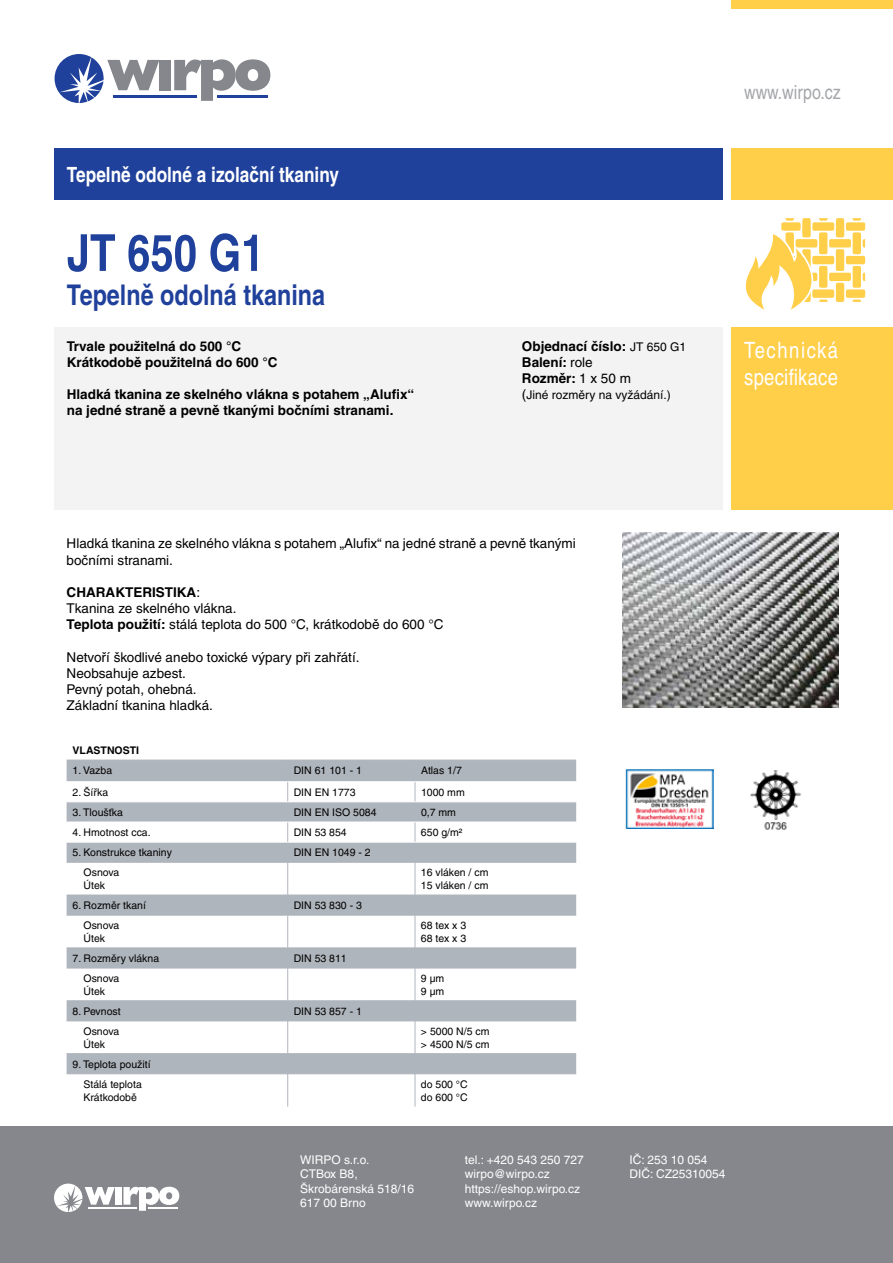
<style>
.page{position:relative;width:893px;height:1263px;background:#fff}
.page>*{position:absolute;margin:0;border:0;box-sizing:border-box;transform-origin:0 0}
.t1{font:700 condensed 51px "Helvetica CE";color:#20419b}
.t2{font:700 condensed 28.5px "Helvetica CE";color:#20419b}
.t3{font:condensed 22.5px/27px "Helvetica CE";letter-spacing:.015em;color:#fff}
.t4{font:700 condensed 21px "Helvetica CE";color:#fff}
.t5{font:condensed 19.5px "Helvetica CE";color:#a4a5a9}
.t6{font:13.5px/16.2px "Helvetica CE";color:#000}
.t7{font:700 13.5px/16.2px "Helvetica CE";color:#000}
.t8{font:12px/14.4px "Helvetica CE";color:#fff}
.t9{font:12px "Helvetica CE";color:#000}
.t10{font:10.5px/12.6px "Helvetica CE";color:#000}
.t11{font:700 10.5px "Helvetica CE";color:#000}
.s1{font-weight:400;font-size:12px}
.s2{font-weight:400}
.s3{font-size:13.5px}
.s4{font-weight:700}
</style>
<div class="page">
<img style="left:623px;top:532px;width:216px;height:175px">
<div style="left:54px;top:149px;width:669px;height:51px;background:#20419b"></div>
<div style="left:54px;top:327px;width:669px;height:183px;background:#f3f3f4"></div>
<div style="left:731px;top:0;width:162px;height:9px;background:#ffcf4a"></div>
<div style="left:731px;top:149px;width:162px;height:51px;background:#ffcf4a"></div>
<div style="left:731px;top:327px;width:162px;height:183px;background:#ffcf4a"></div>
<div style="left:0;top:1127px;width:893px;height:136px;background:#86878d"></div>
<hr style="left:88px;top:1207px;width:49px;height:2px;background:#fff">
<svg style="left:54px;top:1183px;width:61px;height:29px"></svg>
<div style="left:115px;top:1187px;width:7px;height:17px;background:#fff"></div>
<svg style="left:123px;top:1187px;width:56px;height:24px"></svg>
<svg style="left:67px;top:761px;width:509px;height:312px"></svg>
<hr style="left:67px;top:760px;width:221px;height:1px;background:#afb5bc">
<hr style="left:288px;top:760px;width:127px;height:1px;background:#afb5bc">
<hr style="left:415px;top:760px;width:161px;height:1px;background:#afb5bc">
<svg style="left:287px;top:761px;width:1px;height:101px"></svg>
<svg style="left:415px;top:761px;width:1px;height:101px"></svg>
<hr style="left:67px;top:862px;width:221px;height:1px;background:#afb5bc">
<hr style="left:288px;top:862px;width:127px;height:1px;background:#afb5bc">
<hr style="left:287px;top:862px;width:1px;height:33px;background:#afb5bc">
<hr style="left:415px;top:862px;width:161px;height:1px;background:#afb5bc">
<hr style="left:415px;top:862px;width:1px;height:33px;background:#afb5bc">
<hr style="left:67px;top:895px;width:221px;height:1px;background:#afb5bc">
<hr style="left:288px;top:895px;width:127px;height:1px;background:#afb5bc">
<svg style="left:287px;top:896px;width:1px;height:19px"></svg>
<hr style="left:415px;top:895px;width:161px;height:1px;background:#afb5bc">
<svg style="left:415px;top:896px;width:1px;height:19px"></svg>
<hr style="left:67px;top:915px;width:221px;height:1px;background:#afb5bc">
<hr style="left:288px;top:915px;width:127px;height:1px;background:#afb5bc">
<hr style="left:287px;top:915px;width:1px;height:33px;background:#afb5bc">
<hr style="left:415px;top:915px;width:161px;height:1px;background:#afb5bc">
<hr style="left:415px;top:915px;width:1px;height:33px;background:#afb5bc">
<hr style="left:67px;top:948px;width:221px;height:1px;background:#afb5bc">
<hr style="left:288px;top:948px;width:127px;height:1px;background:#afb5bc">
<svg style="left:287px;top:949px;width:1px;height:19px"></svg>
<hr style="left:415px;top:948px;width:161px;height:1px;background:#afb5bc">
<svg style="left:415px;top:949px;width:1px;height:19px"></svg>
<hr style="left:67px;top:968px;width:221px;height:1px;background:#afb5bc">
<hr style="left:288px;top:968px;width:127px;height:1px;background:#afb5bc">
<hr style="left:287px;top:968px;width:1px;height:32px;background:#afb5bc">
<hr style="left:415px;top:968px;width:161px;height:1px;background:#afb5bc">
<hr style="left:415px;top:968px;width:1px;height:32px;background:#afb5bc">
<hr style="left:67px;top:1000px;width:221px;height:1px;background:#afb5bc">
<hr style="left:288px;top:1000px;width:127px;height:1px;background:#afb5bc">
<svg style="left:287px;top:1001px;width:1px;height:20px"></svg>
<hr style="left:415px;top:1000px;width:161px;height:1px;background:#afb5bc">
<svg style="left:415px;top:1001px;width:1px;height:20px"></svg>
<hr style="left:67px;top:1021px;width:221px;height:1px;background:#afb5bc">
<hr style="left:288px;top:1021px;width:127px;height:1px;background:#afb5bc">
<hr style="left:287px;top:1021px;width:1px;height:32px;background:#afb5bc">
<hr style="left:415px;top:1021px;width:161px;height:1px;background:#afb5bc">
<hr style="left:415px;top:1021px;width:1px;height:32px;background:#afb5bc">
<hr style="left:67px;top:1053px;width:221px;height:1px;background:#afb5bc">
<hr style="left:288px;top:1053px;width:127px;height:1px;background:#afb5bc">
<svg style="left:287px;top:1054px;width:1px;height:19px"></svg>
<hr style="left:415px;top:1053px;width:161px;height:1px;background:#afb5bc">
<svg style="left:415px;top:1054px;width:1px;height:19px"></svg>
<hr style="left:67px;top:1073px;width:221px;height:1px;background:#afb5bc">
<hr style="left:288px;top:1073px;width:127px;height:1px;background:#afb5bc">
<hr style="left:287px;top:1074px;width:1px;height:32px;background:#afb5bc">
<hr style="left:415px;top:1073px;width:161px;height:1px;background:#afb5bc">
<hr style="left:415px;top:1074px;width:1px;height:32px;background:#afb5bc">
<hr style="left:67px;top:781px;width:221px;height:1px;background:#fff">
<hr style="left:288px;top:781px;width:127px;height:1px;background:#fff">
<hr style="left:415px;top:781px;width:161px;height:1px;background:#fff">
<hr style="left:67px;top:802px;width:221px;height:1px;background:#fff">
<hr style="left:288px;top:802px;width:127px;height:1px;background:#fff">
<hr style="left:415px;top:802px;width:161px;height:1px;background:#fff">
<hr style="left:67px;top:822px;width:221px;height:1px;background:#fff">
<hr style="left:288px;top:822px;width:127px;height:1px;background:#fff">
<hr style="left:415px;top:822px;width:161px;height:1px;background:#fff">
<hr style="left:67px;top:842px;width:221px;height:1px;background:#fff">
<hr style="left:288px;top:842px;width:127px;height:1px;background:#fff">
<hr style="left:415px;top:842px;width:161px;height:1px;background:#fff">
<hr style="left:113px;top:95px;width:84px;height:3px;background:#20419b">
<svg style="left:55px;top:54px;width:104px;height:49px"></svg>
<div style="left:159px;top:60px;width:12px;height:30px;background:#86878d"></div>
<svg style="left:174px;top:59px;width:96px;height:42px"></svg>
<svg style="left:745px;top:218px;width:121px;height:92px"></svg>
<img style="left:625px;top:769px;width:88px;height:60px">
<img style="left:750px;top:771px;width:51px;height:59px">
<h3 class="t4" style="left:67px;top:163px;width:274px">Tepelně odolné a izolační tkaniny</h3>
<h1 class="t1" style="left:67px;top:223px;width:199px">JT 650 G1</h1>
<h2 class="t2" style="left:67px;top:279px;width:260px">Tepelně odolná tkanina</h2>
<p class="t7" style="left:67px;top:338px;width:212px">Trvale použitelná do 500 °C<br>Krátkodobě použitelná do 600 °C</p>
<p class="t7" style="left:67px;top:386px;width:349px">Hladká tkanina ze skelného vlákna s potahem „Alufix“ na jedné straně a pevně tkanými bočními stranami.</p>
<h3 class="t5" style="left:744px;top:81px;width:98px">www.wirpo.cz</h3>
<p class="t7" style="left:522px;top:338px;width:166px">Objednací číslo: <span class="s1">JT 650 G1<br></span>Balení: <span class="s2">role<br></span>Rozměr: <span class="s2">1 x 50 m</span></p>
<p class="t9" style="left:522px;top:388px;width:150px"><span class="s3">(</span>Jiné rozměry na vyžádání.)</p>
<h3 class="t3" style="left:744px;top:336px;width:95px">Technická specifikace</h3>
<p class="t6" style="left:67px;top:536px;width:511px">Hladká tkanina ze skelného vlákna s potahem „Alufix“ na jedné straně a pevně tkanými bočními stranami.</p>
<p class="t6" style="left:67px;top:584px;width:378px"><span class="s4">CHARAKTERISTIKA</span>:<br>Tkanina ze skelného vlákna.<br><span class="s4">Teplota použití:</span> stálá teplota do 500 °C, krátkodobě do 600 °C</p>
<p class="t6" style="left:67px;top:649px;width:294px">Netvoří škodlivé anebo toxické výpary při zahřátí.<br>Neobsahuje azbest.<br>Pevný potah, ohebná.<br>Základní tkanina hladká.</p>
<p class="t11" style="left:73px;top:744px;width:68px">VLASTNOSTI</p>
<p class="t10" style="left:73px;top:764px;width:41px">1. Vazba</p>
<p class="t10" style="left:294px;top:764px;width:70px">DIN 61 101 - 1</p>
<p class="t10" style="left:421px;top:764px;width:42px">Atlas 1/7</p>
<p class="t10" style="left:73px;top:786px;width:37px">2. Šířka</p>
<p class="t10" style="left:294px;top:786px;width:63px">DIN EN 1773</p>
<p class="t10" style="left:421px;top:786px;width:45px">1000 mm</p>
<p class="t10" style="left:73px;top:806px;width:52px">3. Tloušťka</p>
<p class="t10" style="left:294px;top:806px;width:84px">DIN EN ISO 5084</p>
<p class="t10" style="left:421px;top:806px;width:37px">0,7 mm</p>
<p class="t10" style="left:73px;top:826px;width:80px">4. Hmotnost cca.</p>
<p class="t10" style="left:294px;top:826px;width:55px">DIN 53 854</p>
<p class="t10" style="left:421px;top:826px;width:43px">650 g/m²</p>
<p class="t10" style="left:73px;top:846px;width:101px">5. Konstrukce tkaniny</p>
<p class="t10" style="left:294px;top:846px;width:79px">DIN EN 1049 - 2</p>
<p class="t10" style="left:84px;top:866px;width:37px">Osnova<br>Útek</p>
<p class="t10" style="left:421px;top:866px;width:69px">16 vláken / cm<br>15 vláken / cm</p>
<p class="t10" style="left:73px;top:899px;width:75px">6. Rozměr tkaní</p>
<p class="t10" style="left:294px;top:899px;width:70px">DIN 53 830 - 3</p>
<p class="t10" style="left:84px;top:919px;width:37px">Osnova<br>Útek</p>
<p class="t10" style="left:421px;top:919px;width:47px">68 tex x 3<br>68 tex x 3</p>
<p class="t10" style="left:73px;top:952px;width:88px">7. Rozměry vlákna</p>
<p class="t10" style="left:294px;top:952px;width:55px">DIN 53 811</p>
<p class="t10" style="left:84px;top:972px;width:37px">Osnova<br>Útek</p>
<p class="t10" style="left:421px;top:972px;width:25px">9 μm<br>9 μm</p>
<p class="t10" style="left:73px;top:1005px;width:50px">8. Pevnost</p>
<p class="t10" style="left:294px;top:1005px;width:70px">DIN 53 857 - 1</p>
<p class="t10" style="left:84px;top:1025px;width:37px">Osnova<br>Útek</p>
<p class="t10" style="left:421px;top:1025px;width:70px">&gt; 5000 N/5 cm &gt; 4500 N/5 cm</p>
<p class="t10" style="left:73px;top:1054px;width:80px;line-height:20.1px;text-align:center">9. Teplota použití<br>Stálá teplota</p>
<p class="t10" style="left:84px;top:1090px;width:55px">Krátkodobě</p>
<p class="t10" style="left:421px;top:1078px;width:48px">do 500 °C do 600 °C</p>
<p class="t8" style="left:300px;top:1152px;width:116px">WIRPO s.r.o.<br>CTBox B8,<br>Škrobárenská 518/16<br>617 00 Brno</p>
<p class="t8" style="left:465px;top:1152px;width:121px">tel.: +420 543 250 727 wirpo@wirpo.cz https://eshop.wirpo.cz www.wirpo.cz</p>
<p class="t8" style="left:629px;top:1152px;width:98px">IČ: 253 10 054<br>DIČ: CZ25310054</p>
</div>
